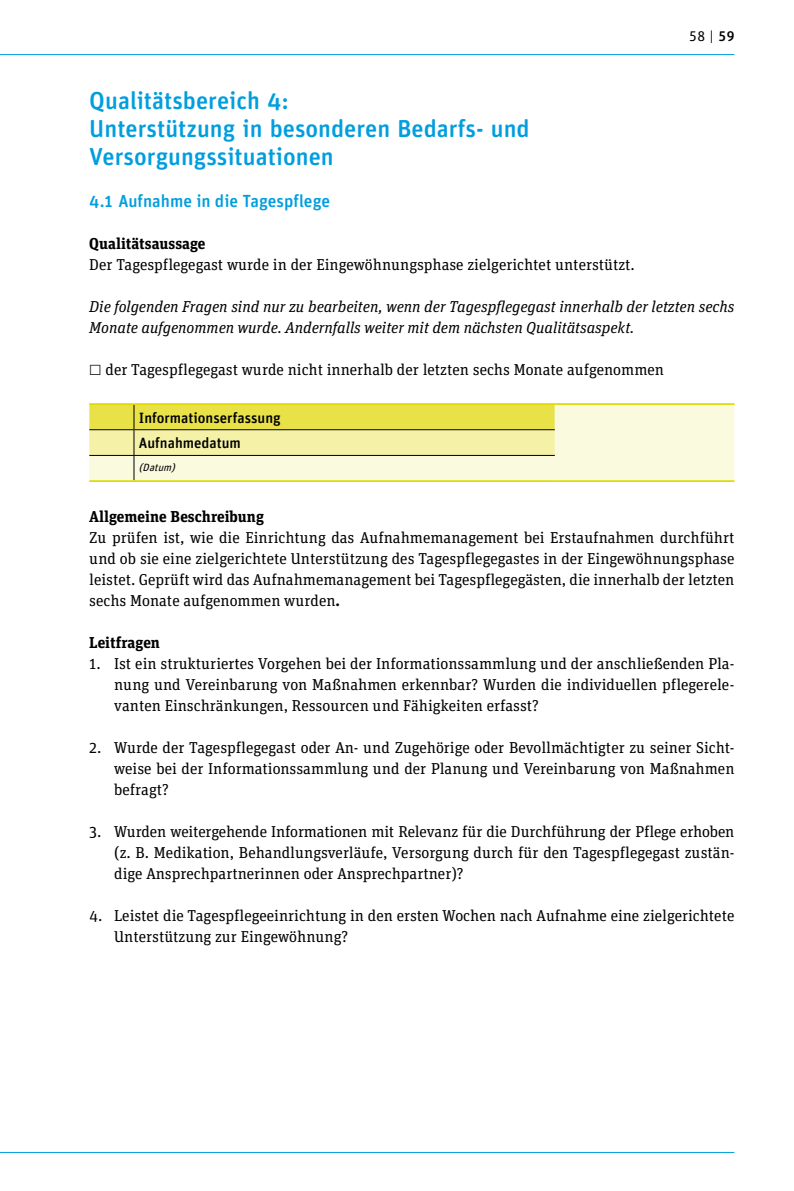
<style>
.page{position:relative;width:794px;height:1191px;background:#fff}
.page>*{position:absolute;margin:0;border:0;box-sizing:border-box;transform-origin:0 0}
.t1{font:500 24.5px/28px "Unit Rounded OT";color:#009ede}
.t2{font:500 17.5px "Unit Rounded OT";color:#009ede}
.t3{font:15.75px/21px "Unit Slab OT";color:#000;text-align:justify}
.t4{font:italic 15.75px/21px "Unit Slab OT";color:#000}
.t5{font:700 15.75px "Unit Slab OT";color:#000}
.t6{font:500 14.88px "Unit Rounded OT";color:#000}
.t7{font:14px "Unit Rounded OT";color:#000}
.t8{font:italic 10.5px "Unit Rounded OT";color:#000}
.s1{font-weight:500}
.s2{font-weight:700}
</style>
<div class="page">
<hr style="left:0;top:54px;width:734px;height:1px;background:#009ede">
<hr style="left:0;top:1152px;width:734px;height:1px;background:#009ede">
<div style="left:555px;top:405px;width:179px;height:75px;background:#fafadf"></div>
<svg style="left:89px;top:405px;width:466px;height:75px;background:#edea97"></svg>
<hr style="left:89px;top:403px;width:45px;height:2px;background:#e1d900">
<hr style="left:134px;top:403px;width:421px;height:2px;background:#e1d900">
<hr style="left:555px;top:403px;width:179px;height:2px;background:#e1d900">
<hr style="left:89px;top:480px;width:45px;height:2px;background:#e1d900">
<hr style="left:134px;top:480px;width:421px;height:2px;background:#e1d900">
<hr style="left:555px;top:480px;width:179px;height:2px;background:#e1d900">
<hr style="left:89px;top:429px;width:45px;height:1px;background:#000">
<hr style="left:134px;top:429px;width:421px;height:1px;background:#000">
<p class="t7" style="left:689px;top:27px;width:47px">58 | <span class="s1">59</span></p>
<h3 class="t1" style="left:89px;top:86px;width:442px">Qualitätsbereich 4:<br>Unterstützung in besonderen Bedarfs- und<br>Versorgungssituationen</h3>
<h4 class="t2" style="left:89px;top:190px;width:242px">4.1 Aufnahme in die Tagespflege</h4>
<h5 class="t5" style="left:89px;top:233px;width:118px">Qualitätsaussage</h5>
<p class="t3" style="left:89px;top:254px;width:547px">Der Tagespflegegast wurde in der Eingewöhnungsphase zielgerichtet unterstützt.</p>
<p class="t4" style="left:89px;top:296px;width:646px">Die folgenden Fragen sind nur zu bearbeiten, wenn der Tagespflegegast innerhalb der letzten sechs<br>Monate aufgenommen wurde. Andernfalls weiter mit dem nächsten Qualitätsaspekt.</p>
<p class="t3" style="left:105px;top:359px;width:560px">der Tagespflegegast wurde nicht innerhalb der letzten sechs Monate aufgenommen</p>
<h5 class="t6" style="left:139px;top:408px;width:143px">Informationserfassung</h5>
<p class="t6" style="left:139px;top:434px;width:103px">Aufnahmedatum</p>
<p class="t8" style="left:139px;top:460px;width:41px">(Datum)</p>
<h5 class="t5" style="left:89px;top:506px;width:176px">Allgemeine Beschreibung</h5>
<p class="t3" style="left:89px;top:527px;width:646px">Zu prüfen ist, wie die Einrichtung das Aufnahmemanagement bei Erstaufnahmen durchführt und ob sie eine zielgerichtete Unterstützung des Tagespflegegastes in der Eingewöhnungsphase leistet. Geprüft wird das Aufnahmemanagement bei Tagespflegegästen, die innerhalb der letzten sechs Monate aufgenommen wurden<span class="s2">.</span></p>
<h5 class="t5" style="left:89px;top:632px;width:72px">Leitfragen</h5>
<p class="t3" style="left:114px;top:653px;width:622px;text-indent:-25px">1. Ist ein strukturiertes Vorgehen bei der Informationssammlung und der anschließenden Pla&shy;nung und Vereinbarung von Maßnahmen erkennbar? Wurden die individuellen pflegerele&shy;vanten Einschränkungen, Ressourcen und Fähigkeiten erfasst?</p>
<p class="t3" style="left:114px;top:737px;width:622px;text-indent:-25px">2. Wurde der Tagespflegegast oder An- und Zugehörige oder Bevollmächtigter zu seiner Sicht&shy;weise bei der Informationssammlung und der Planung und Vereinbarung von Maßnahmen befragt?</p>
<p class="t3" style="left:114px;top:821px;width:622px;text-indent:-25px">3. Wurden weitergehende Informationen mit Relevanz für die Durchführung der Pflege erhoben (z. B. Medikation, Behandlungsverläufe, Versorgung durch für den Tagespflegegast zustän&shy;dige Ansprechpartnerinnen oder Ansprechpartner)?</p>
<p class="t3" style="left:114px;top:905px;width:622px;text-indent:-25px">4. Leistet die Tagespflegeeinrichtung in den ersten Wochen nach Aufnahme eine zielgerichtete<br>Unterstützung zur Eingewöhnung?</p>
</div>
